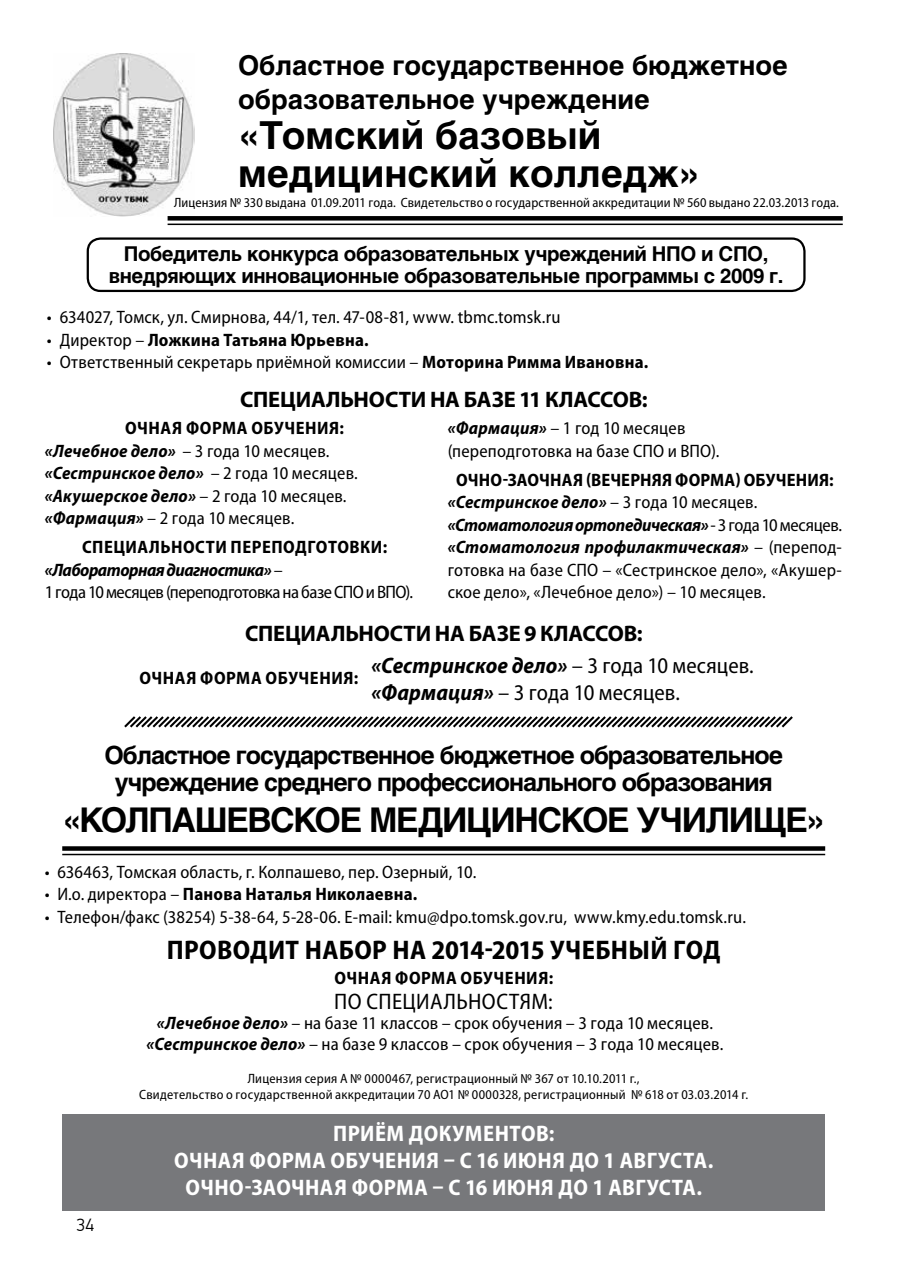
<style>
.page{position:relative;width:913px;height:1276px;background:#fff}
.page>*{position:absolute;margin:0;border:0;box-sizing:border-box;transform-origin:0 0}
.t1{font:700 38.25px/38.2px "Helios C";color:#000}
.t2{font:700 33.75px "Helios C";letter-spacing:.035em;color:#000}
.t3{font:700 27px/33.8px "Helios C";color:#000}
.t4{font:700 semi-condensed 27px "Myriad Pro";letter-spacing:-.025em;color:#000}
.t5{font:700 24.75px/27px "Helios C";letter-spacing:-.04em;color:#000;text-align:center}
.t6{font:700 22.5px/32.6px "Myriad Pro";letter-spacing:-.005em;color:#000}
.t7{font:700 semi-condensed 22.5px "Myriad Pro";letter-spacing:.02em;color:#fff}
.t8{font:semi-condensed 22.5px "Myriad Pro";letter-spacing:.005em;color:#000}
.t9{font:700 20.25px/22.5px "Helios C";letter-spacing:-.02em;color:#000;text-align:center}
.t10{font:semi-condensed 18px/22.5px "Myriad Pro";letter-spacing:.01em;color:#000}
.t11{font:700 semi-condensed 18px "Myriad Pro";letter-spacing:.015em;color:#000}
.t12{font:semi-condensed 18px/22.5px "Myriad Pro";letter-spacing:-.03em;color:#000}
.t13{font:300 18px "PF Din Display Pro";color:#000}
.t14{font:semi-condensed 13.5px/16.2px "Myriad Pro";letter-spacing:.015em;color:#000;text-align:center}
.s1{font-weight:400}
.s2{font-weight:700}
.s3{font-weight:700;font-style:italic}
.s4{font-style:italic;font-stretch:semi-condensed}
.s5{font-weight:400;font-stretch:semi-condensed}
</style>
<div class="page">
<img style="left:54px;top:54px;width:141px;height:163px">
<svg style="left:167px;top:216px;width:675px;height:4px;fill:#000"></svg>
<hr style="left:167px;top:223px;width:675px;height:2px;background:#000">
<div style="left:87px;top:237px;width:718px;height:55px;border:2px solid #000;border-radius:13px"></div>
<svg style="left:62px;top:846px;width:762px;height:4px;fill:#000"></svg>
<hr style="left:62px;top:853px;width:762px;height:2px;background:#000">
<div style="left:62px;top:1114px;width:762px;height:96px;background:#77787b"></div>
<svg style="left:124px;top:716px;width:669px;height:12px"></svg>
<h3 class="t3" style="left:238px;top:49px;width:551px">Областное государственное бюджетное образовательное учреждение</h3>
<h1 class="t1" style="left:238px;top:116px;width:463px">«Томский базовый медицинский колледж»</h1>
<p class="t14" style="left:174px;top:194px;width:666px">Лицензия № 330 выдана 01.09.2011 года. Свидетельство о государственной аккредитации № 560 выдано 22.03.2013 года.</p>
<p class="t9" style="left:109px;top:242px;width:676px">Победитель конкурса образовательных учреждений НПО и СПО, внедряющих инновационные образовательные программы с 2009 г.</p>
<p class="t10" style="left:47px;top:305px;width:515px">• 634027, Томск, ул. Смирнова, 44/1, тел. 47-08-81, www. tbmc.tomsk.ru</p>
<p class="t11" style="left:47px;top:329px;width:323px"><span class="s1">• Директор –</span> Ложкина Татьяна Юрьевна.</p>
<p class="t10" style="left:47px;top:350px;width:602px">• Ответственный секретарь приёмной комиссии – <span class="s2">Моторина Римма Ивановна.</span></p>
<p class="t6" style="left:240px;top:382px;width:409px">Специальности на базе 11 классов:</p>
<p class="t11" style="left:125px;top:418px;width:24px">Очна</p>
<p class="t11" style="left:172px;top:418px;width:91px">я форма обучени</p>
<p class="t10" style="left:447px;top:417px;width:273px"><span class="s3">«Фармация»</span> – 1 год 10 месяцев (переподготовка на базе СПО и ВПО).</p>
<p class="t11" style="left:456px;top:470px;width:24px">Очно</p>
<p class="t11" style="left:502px;top:470px;width:17px">-заочна</p>
<p class="t11" style="left:572px;top:470px;width:29px">я (вечерн</p>
<p class="t11" style="left:651px;top:470px;width:104px">яя форма) обучени</p>
<p class="t11" style="left:818px;top:470px;width:16px">я:</p>
<p class="t10" style="left:447px;top:491px;width:395px"><span class="s3">«Сестринское дело»</span> – 3 года 10 месяцев. <span class="s3">«Стоматология ортопедическая»</span> - 3 года 10 месяцев. <span class="s3">«Стоматология профилактическая»</span> – (перепод&shy;готовка на базе СПО – «Сестринское дело», «Акушер&shy;ское дело», «Лечебное дело») – 10 месяцев.</p>
<p class="t6" style="left:371px;top:616px;width:383px;text-indent:-126px">Специальности на базе 9 классов: <span class="s4">«Сестринское дело»</span> <span class="s5">– 3 года 10 месяцев.</span></p>
<p class="t8" style="left:371px;top:679px;width:310px"><span class="s3">«Фармация»</span> – 3 года 10 месяцев.</p>
<p class="t10" style="left:45px;top:417px;width:314px;text-indent:284px"><span class="s2">я: </span><span class="s3">«Лечебное дело»</span> – 3 года 10 месяцев. <span class="s3">«Сестринское дело»</span> – 2 года 10 месяцев. <span class="s3">«Акушерское дело»</span> – 2 года 10 месяцев. <span class="s3">«Фармация»</span> – 2 года 10 месяцев.</p>
<p class="t11" style="left:82px;top:537px;width:34px">Специа</p>
<p class="t11" style="left:149px;top:537px;width:34px">льнос</p>
<p class="t12" style="left:45px;top:536px;width:370px;text-indent:161px"><span class="s2">ти переподготовки: </span><span class="s3">«Лабораторная диагностика»</span> –<br>1 года 10 месяцев (переподготовка на базе СПО и ВПО).</p>
<p class="t11" style="left:139px;top:668px;width:24px">Очна</p>
<p class="t11" style="left:186px;top:668px;width:91px">я форма обучени</p>
<p class="t11" style="left:343px;top:668px;width:16px">я:</p>
<h3 class="t5" style="left:104px;top:742px;width:679px">Областное государственное бюджетное образовательное учреждение среднего профессионального образования</h3>
<h2 class="t2" style="left:62px;top:800px;width:232px">«Колпашевско</h2>
<h2 class="t2" style="left:339px;top:800px;width:199px">е медицинско</h2>
<h2 class="t2" style="left:607px;top:800px;width:219px">е училище»</h2>
<p class="t10" style="left:45px;top:860px;width:433px">• 636463, Томская область, г. Колпашево, пер. Озерный, 10.</p>
<p class="t11" style="left:45px;top:884px;width:374px"><span class="s1">• И.о. директора –</span> Панова Наталья Николаевна.</p>
<p class="t10" style="left:45px;top:905px;width:702px">• Телефон/факс (38254) 5-38-64, 5-28-06. E-mail: kmu@dpo.tomsk.gov.ru, www.kmy.edu.tomsk.ru.</p>
<h3 class="t4" style="left:167px;top:934px;width:18px">Прово</h3>
<h3 class="t4" style="left:250px;top:934px;width:72px">дит набор</h3>
<h3 class="t4" style="left:392px;top:934px;width:175px">на 2014-2015 учебны</h3>
<h3 class="t4" style="left:650px;top:934px;width:72px">й год</h3>
<p class="t8" style="left:334px;top:988px;width:220px">по специал ьностям:</p>
<p class="t10" style="left:146px;top:1011px;width:578px;line-height:21.6px;text-align:center"><span class="s3">«Лечебное дело»</span> – на базе 11 классов – срок обучения – 3 года 10 месяцев. <span class="s3">«Сестринское дело»</span> – на базе 9 классов – срок обучения – 3 года 10 месяцев.</p>
<p class="t11" style="left:334px;top:967px;width:24px">Очна</p>
<p class="t11" style="left:381px;top:967px;width:91px">я форма обучени</p>
<p class="t11" style="left:538px;top:967px;width:16px">я:</p>
<p class="t14" style="left:139px;top:1070px;width:610px">Лицензия серия А № 0000467, регистрационный № 367 от 10.10.2011 г.,<br>Свидетельство о государственной аккредитации 70 АО1 № 0000328, регистрационный № 618 от 03.03.2014 г.</p>
<p class="t7" style="left:333px;top:1120px;width:14px">При</p>
<p class="t7" style="left:375px;top:1120px;width:181px">ём документов:</p>
<p class="t13" style="left:77px;top:1214px;width:19px">34</p>
<p class="t7" style="left:174px;top:1147px;width:30px">Очна</p>
<p class="t7" style="left:232px;top:1147px;width:113px">я форма обучени</p>
<p class="t7" style="left:426px;top:1147px;width:288px">я – с 16 июня до 1 августа.</p>
<p class="t7" style="left:185px;top:1174px;width:30px">Очно</p>
<p class="t7" style="left:244px;top:1174px;width:22px">-заочна</p>
<p class="t7" style="left:334px;top:1174px;width:369px">я форма – с 16 июня до 1 августа.</p>
</div>
